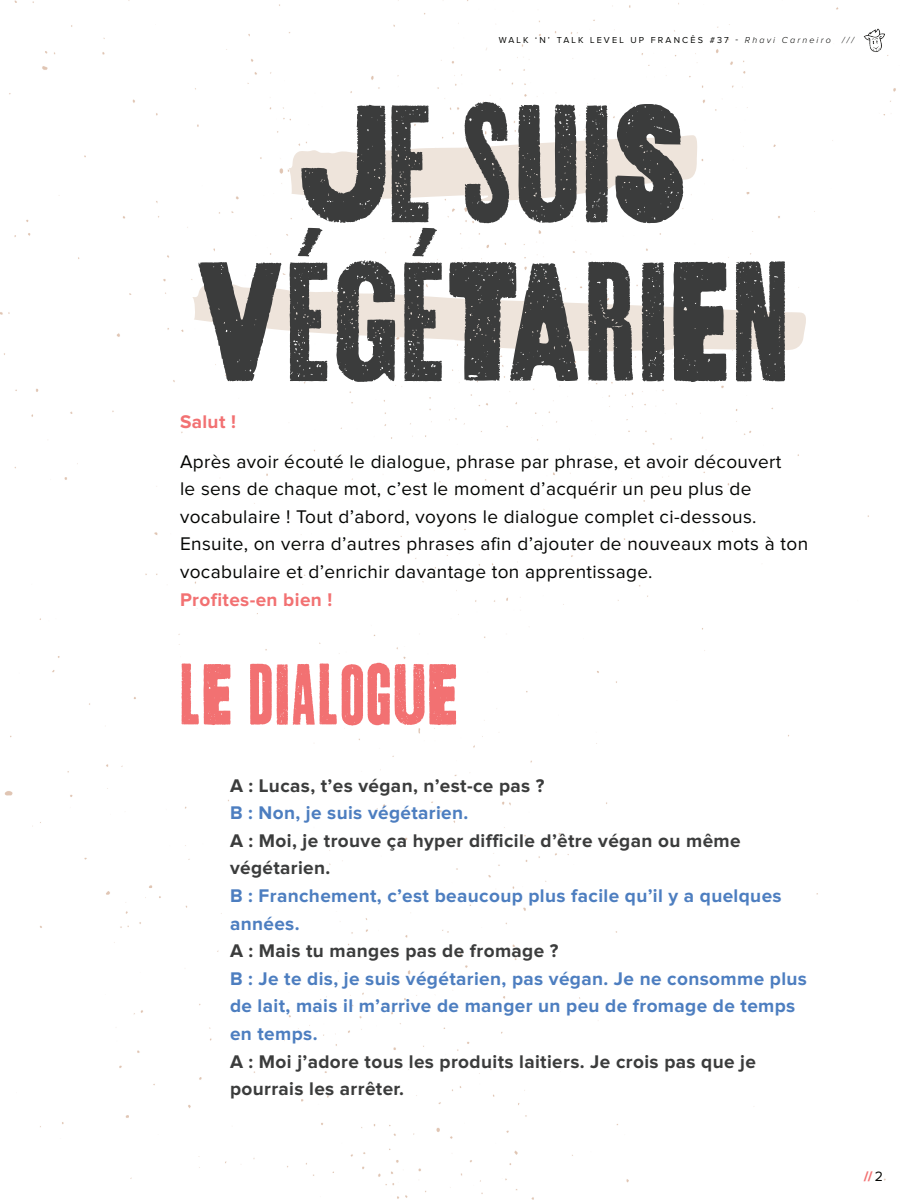
<style>
.page{position:relative;width:900px;height:1200px;background:#fff}
.page>*{position:absolute;margin:0;border:0;box-sizing:border-box;transform-origin:0 0}
.t1{font:177px "Thunderhouse";letter-spacing:.02em;color:#3b3c3c}
.t2{font:174.3px "Thunderhouse";letter-spacing:.02em;color:#3b3c3c}
.t3{font:90px "Thunderhouse";letter-spacing:.02em;color:#f27172}
.t4{font:19px/27.6px "Proxima Nova";letter-spacing:.02em;color:#040503}
.t5{font:700 19px/27.6px "Proxima Nova";letter-spacing:.02em;color:#4d7ec0}
.t6{font:700 19px/27.6px "Proxima Nova";letter-spacing:.02em;color:#3b3c3c}
.t7{font:700 19px "Proxima Nova";letter-spacing:.02em;color:#f27172}
.t8{font:14px "Proxima Nova Extrabld";color:#f27172}
.t9{font:9px "Proxima Nova";letter-spacing:.24em;color:#040503}
.s1{font-weight:300;font-style:italic}
.s2{font-family:"Proxima Nova";color:#040503}
</style>
<div class="page">
<img style="left:863px;top:29px;width:22px;height:23px">
<svg style="left:289px;top:135px;width:408px;height:67px"></svg>
<svg style="left:192px;top:283px;width:614px;height:69px"></svg>
<p class="t9" style="left:499px;top:36px;width:357px">WALK ‘N’ TALK LEVEL UP FRANCÊS #37 - <span class="s1">Rhavi Carneiro ///</span></p>
<h2 class="t2" style="left:298px;top:68px;width:389px">JE SUIS</h2>
<h1 class="t1" style="left:195px;top:225px;width:595px">VÉGÉTARIEN</h1>
<p class="t7" style="left:180px;top:413px;width:57px">Salut !</p>
<p class="t4" style="left:180px;top:448px;width:630px">Après avoir écouté le dialogue, phrase par phrase, et avoir découvert<br>le sens de chaque mot, c’est le moment d’acquérir un peu plus de vocabulaire ! Tout d’abord, voyons le dialogue complet ci-dessous.<br>Ensuite, on verra d’autres phrases afin d’ajouter de nouveaux mots à ton vocabulaire et d’enrichir davantage ton apprentissage.</p>
<p class="t7" style="left:180px;top:591px;width:154px">Profites-en bien !</p>
<h3 class="t3" style="left:180px;top:645px;width:279px">LE DIALOGUE</h3>
<p class="t6" style="left:230px;top:772px;width:316px">A : Lucas, t’es végan, n’est-ce pas ?</p>
<p class="t5" style="left:230px;top:800px;width:240px">B : Non, je suis végétarien.</p>
<p class="t6" style="left:230px;top:828px;width:512px">A : Moi, je trouve ça hyper difficile d’être végan ou même végétarien.</p>
<p class="t5" style="left:230px;top:883px;width:553px">B : Franchement, c’est beaucoup plus facile qu’il y a quelques années.</p>
<p class="t6" style="left:230px;top:938px;width:330px">A : Mais tu manges pas de fromage ?</p>
<p class="t5" style="left:230px;top:966px;width:578px">B : Je te dis, je suis végétarien, pas végan. Je ne consomme plus de lait, mais il m’arrive de manger un peu de fromage de temps en temps.</p>
<p class="t6" style="left:230px;top:1048px;width:527px">A : Moi j’adore tous les produits laitiers. Je crois pas que je pourrais les arrêter.</p>
<p class="t8" style="left:864px;top:1166px;width:21px">//<span class="s2">2</span></p>
</div>
